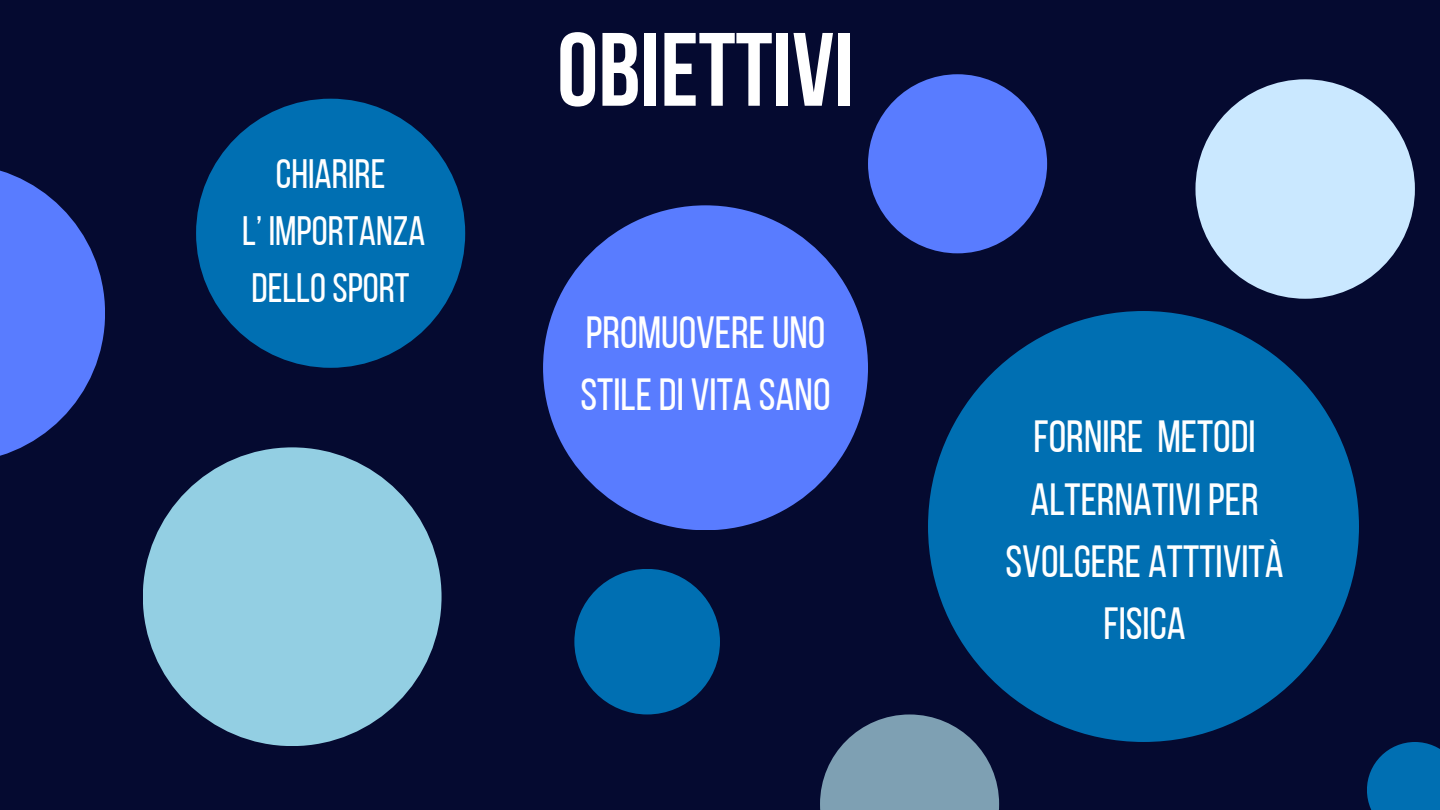
<style>
.page{position:relative;width:1440px;height:810px;background:#050a30}
.page>*{position:absolute;margin:0;border:0;box-sizing:border-box;transform-origin:0 0}
.t1{font:700 104px "Bebas Neue";color:#fff}
.t2{font:45px/62.2px "Bebas Neue";color:#fff;text-align:center}
.t3{font:41px/57px "Bebas Neue";color:#fff}
</style>
<div class="page">
<div style="left:543px;top:205px;width:325px;height:325px;background:#597cff;border-radius:50%"></div>
<div style="left:143px;top:447px;width:299px;height:299px;background:#93cfe3;border-radius:50%"></div>
<div style="left:868px;top:74px;width:179px;height:179px;background:#597cff;border-radius:50%"></div>
<div style="left:196px;top:99px;width:269px;height:269px;background:#006fb2;border-radius:50%"></div>
<div style="left:574px;top:569px;width:146px;height:145px;background:#006fb2;border-radius:50%"></div>
<div style="left:928px;top:311px;width:431px;height:431px;background:#006fb2;border-radius:50%"></div>
<div style="left:1195px;top:79px;width:220px;height:220px;background:#cae8ff;border-radius:50%"></div>
<svg style="left:0;top:170px;width:105px;height:286px;fill:#597cff"></svg>
<svg style="left:820px;top:714px;width:179px;height:96px;fill:#7ea0b3"></svg>
<div style="left:1367px;top:742px;width:73px;height:68px;background:#006fb2"></div>
<p class="t3" style="left:276px;top:149px;width:111px">CHIARIRE</p>
<h1 class="t3" style="left:242px;top:206px;width:185px">L’ IMPORTANZA<br>DELLOSPORT</h1>
<p class="t1" style="left:557px;top:28px;width:298px">OBIETTIVI</p>
<p class="t2" style="left:581px;top:305px;width:251px;text-align:left">PROMUOVEREUNO<br>STILEDI VITA SANO</p>
<p class="t2" style="left:1005px;top:410px;width:280px">FORNIRE METODI<br>ALTERNATIVI PER<br>SVOLGERE ATTTIVITÀ<br>FISICA</p>
</div>
